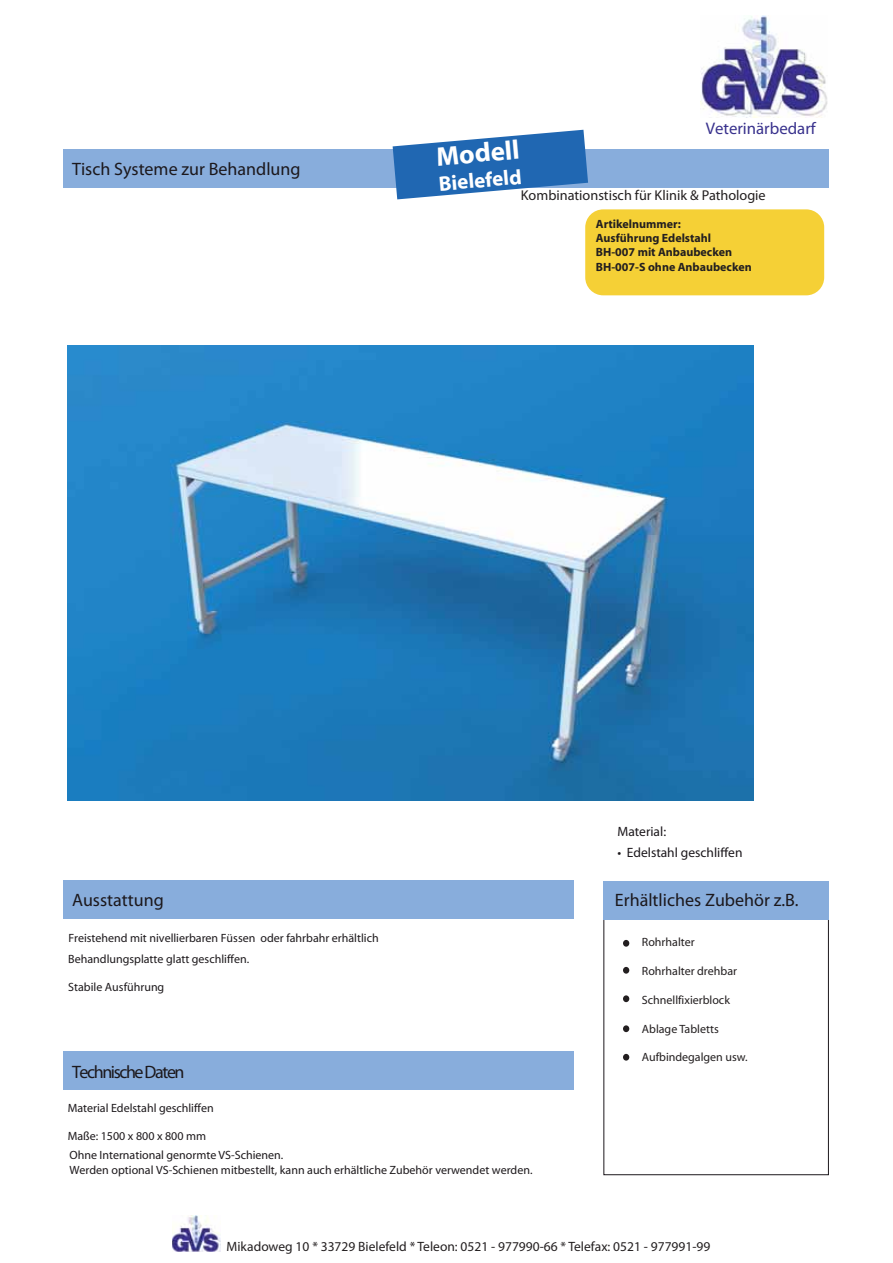
<style>
.page{position:relative;width:893px;height:1263px;background:#fff}
.page>*{position:absolute;margin:0;border:0;box-sizing:border-box;transform-origin:0 0}
.t1{font:700 27px "Myriad";color:#fff}
.t2{font:700 21px "Myriad";color:#fff}
.t3{font:700 18px "Futura";color:#1c181c}
.t4{font:700 18px "Futura";letter-spacing:-.08em;color:#1c181c}
.t5{font:condensed 16.8px "Futura";color:#39328d}
.t6{font:14.25px "Myriad Pro";color:#231f20}
.t7{font:13.5px "Myriad Pro";color:#231f20}
.t8{font:13.5px "Futura";color:#1c181c}
.t9{font:700 13.5px "Futura";color:#1c181c}
.t10{font:12px/14.4px "Myriad";color:#1d191c}
.t11{font:12px "Myriad";color:#231f20}
.t12{font:700 12px/14.4px "Myriad";color:#231f20}
</style>
<div class="page">
<img style="left:173px;top:1215px;width:47px;height:37px">
<img style="left:701px;top:15px;width:126px;height:103px">
<div style="left:603px;top:919px;width:226px;height:256px;border:1px solid #1c181c"></div>
<div style="left:64px;top:149px;width:765px;height:38px;background:#88addc"></div>
<div style="left:603px;top:881px;width:226px;height:38px;background:#88addc"></div>
<div style="left:64px;top:1052px;width:510px;height:38px;background:#88addc"></div>
<svg style="left:393px;top:130px;width:195px;height:69px"></svg>
<div style="left:64px;top:880px;width:510px;height:38px;background:#88addc"></div>
<div style="left:623px;top:940px;width:6px;height:7px;background:#231f20;border-radius:50%"></div>
<div style="left:623px;top:967px;width:6px;height:7px;background:#231f20;border-radius:50%"></div>
<div style="left:623px;top:995px;width:6px;height:7px;background:#231f20;border-radius:50%"></div>
<div style="left:623px;top:1025px;width:6px;height:7px;background:#231f20;border-radius:50%"></div>
<div style="left:623px;top:1054px;width:6px;height:7px;background:#231f20;border-radius:50%"></div>
<img style="left:67px;top:346px;width:686px;height:455px">
<div style="left:585px;top:209px;width:239px;height:86px;background:#f5d036;border-radius:18px"></div>
<h3 class="t3" style="left:72px;top:160px;width:230px">Tisch Systeme zur Behandlung</h3>
<h3 class="t5" style="left:706px;top:120px;width:112px">Veterinärbedarf</h3>
<h1 class="t1" style="left:435px;top:147px;width:85px;rotate:-5deg">Modell</h1>
<h2 class="t2" style="left:438px;top:176px;width:84px;rotate:-5deg">Bielefeld</h2>
<p class="t6" style="left:521px;top:190px;width:246px">Kombinationstisch für Klinik &amp; Pathologie</p>
<p class="t12" style="left:596px;top:217px;width:157px">Artikelnummer:<br>Ausführung Edelstahl<br>BH-007 mit Anbaubecken<br>BH-007-S ohne Anbaubecken</p>
<p class="t9" style="left:617px;top:825px;width:50px">Material:</p>
<p class="t8" style="left:627px;top:846px;width:117px">Edelstahl geschliffen</p>
<h3 class="t3" style="left:72px;top:891px;width:93px">Ausstattung</h3>
<h3 class="t3" style="left:615px;top:891px;width:185px">Erhältliches Zubehör z.B.</h3>
<p class="t10" style="left:69px;top:931px;width:312px">Freistehend mit nivellierbaren Füssen oder fahrbahr erhältlich</p>
<p class="t10" style="left:68px;top:952px;width:182px">Behandlungsplatte glatt geschliffen.</p>
<p class="t10" style="left:68px;top:981px;width:98px">Stabile Ausführung</p>
<h3 class="t4" style="left:72px;top:1063px;width:114px">Technische Daten</h3>
<p class="t10" style="left:68px;top:1101px;width:148px">Material Edelstahl geschliffen</p>
<p class="t10" style="left:68px;top:1130px;width:140px">Maße: 1500 x 800 x 800 mm</p>
<p class="t10" style="left:69px;top:1149px;width:465px">Ohne International genormte VS-Schienen.<br>Werden optional VS-Schienen mitbestellt, kann auch erhältliche Zubehör verwendet werden.</p>
<p class="t11" style="left:642px;top:938px;width:54px">Rohrhalter</p>
<p class="t11" style="left:642px;top:967px;width:97px">Rohrhalter drehbar</p>
<p class="t11" style="left:642px;top:995px;width:90px">Schnellfixierblock</p>
<p class="t11" style="left:642px;top:1024px;width:78px">Ablage Tabletts</p>
<p class="t11" style="left:642px;top:1053px;width:107px">Aufbindegalgen usw.</p>
<p class="t7" style="left:226px;top:1241px;width:485px">Mikadoweg 10 * 33729 Bielefeld * Teleon: 0521 - 977990-66 * Telefax: 0521 - 977991-99</p>
</div>
